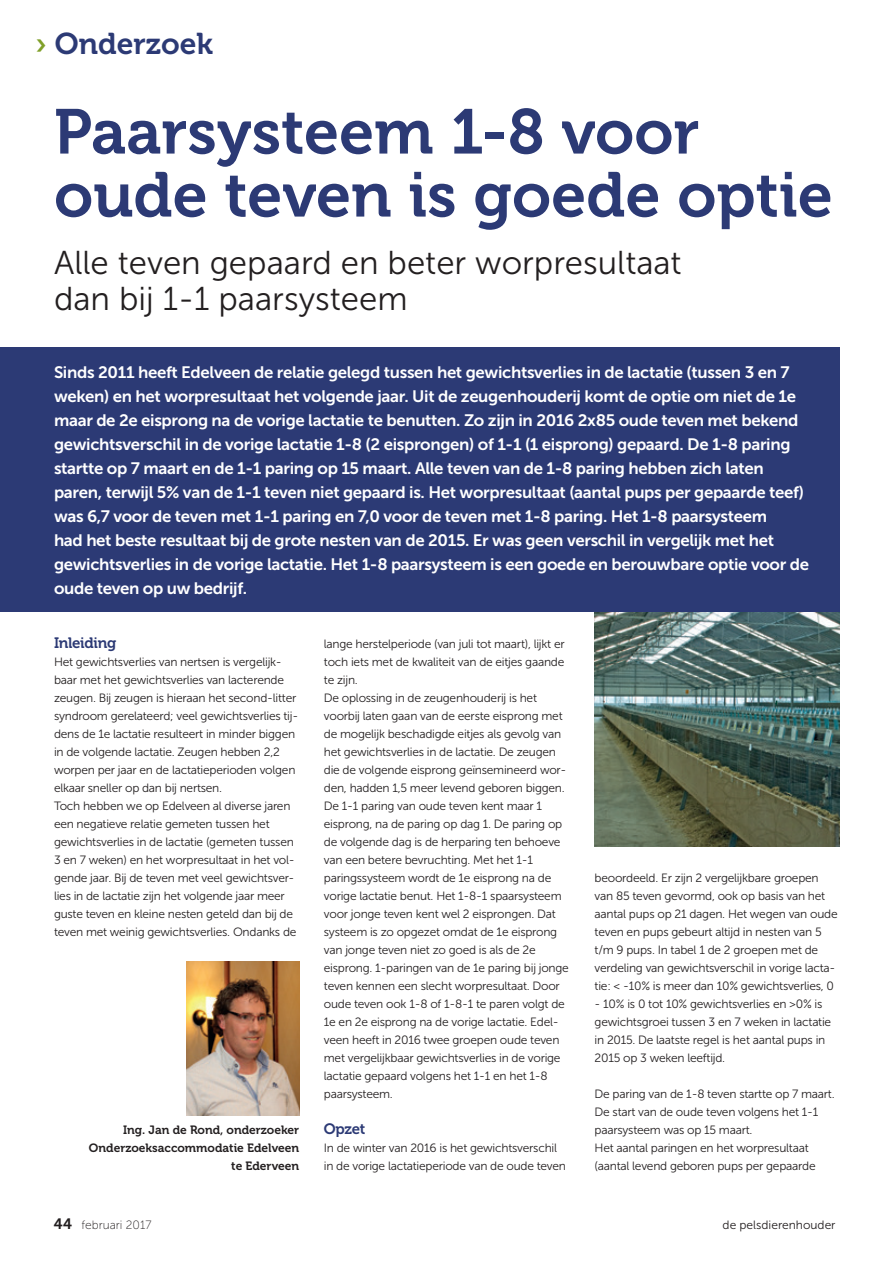
<style>
.page{position:relative;width:893px;height:1263px;background:#fff}
.page>*{position:absolute;margin:0;border:0;box-sizing:border-box;transform-origin:0 0}
.NFE_Hoofdkop_2{font:63px "Museo 700";color:#2c3a75}
.NFE_onderkop_LL{font:33px/36px "Museo Sans 300";color:#231f20}
.NFE_pagina_onderwerp{font:30px "Museo 700";color:#2c3a75}
.t1{font:16.5px/24px "Museo Sans 700";letter-spacing:-.02em;color:#fff}
.NFE_tussenkop_1{font:15px "Museo 700";letter-spacing:-.02em;color:#2c3a75}
.NFE_plat{font:12px/18px "Museo Sans 300";letter-spacing:-.02em;color:#231f20}
.NFE_naam_auteur{font:12px/18px "Museo 700";color:#231f20;text-align:right}
.NFE_plat-2{font:12px "Museo Sans 300";color:#231f20}
.t2{font:12px "Museo Sans 100";color:#231f20}
.s1{color:#80a029}
.s2{font-family:"Museo 700";font-size:15px}
</style>
<div class="page">
<div style="left:0;top:347px;width:840px;height:265px;background:#2c3a75"></div>
<img style="left:595px;top:612px;width:245px;height:234px">
<img style="left:187px;top:962px;width:112px;height:153px">
<p class="NFE_pagina_onderwerp" style="left:35px;top:27px;width:179px"><span class="s1">›</span> Onderzoek</p>
<p class="NFE_Hoofdkop_2" style="left:54px;top:97px;width:647px">Paarsysteem 1-8 voor</p>
<p class="NFE_Hoofdkop_2" style="left:54px;top:160px;width:780px">oude teven is goede optie</p>
<p class="NFE_onderkop_LL" style="left:54px;top:245px;width:629px">Alle teven gepaard en beter worpresultaat dan bij 1-1 paarsysteem</p>
<p class="t1" style="left:54px;top:360px;width:757px">Sinds 2011 heeft Edelveen de relatie gelegd tussen het gewichtsverlies in de lactatie (tussen 3 en 7 weken) en het worpresultaat het volgende jaar. Uit de zeugenhouderij komt de optie om niet de 1e maar de 2e eisprong na de vorige lactatie te benutten. Zo zijn in 2016 2x85 oude teven met bekend gewichtsverschil in de vorige lactatie 1-8 (2 eisprongen) of 1-1 (1 eisprong) gepaard. De 1-8 paring startte op 7 maart en de 1-1 paring op 15 maart. Alle teven van de 1-8 paring hebben zich laten paren, terwijl 5% van de 1-1 teven niet gepaard is. Het worpresultaat (aantal pups per gepaarde teef) was 6,7 voor de teven met 1-1 paring en 7,0 voor de teven met 1-8 paring. Het 1-8 paarsysteem<br>had het beste resultaat bij de grote nesten van de 2015. Er was geen verschil in vergelijk met het gewichtsverlies in de vorige lactatie. Het 1-8 paarsysteem is een goede en berouwbare optie voor de oude teven op uw bedrijf.</p>
<p class="NFE_tussenkop_1" style="left:54px;top:634px;width:64px">Inleiding</p>
<p class="NFE_plat" style="left:54px;top:653px;width:246px">Het gewichtsverlies van nertsen is vergelijk&shy;baar met het gewichtsverlies van lacterende zeugen. Bij zeugen is hieraan het second-litter syndroom gerelateerd; veel gewichtsverlies tij&shy;dens de 1e lactatie resulteert in minder biggen in de volgende lactatie. Zeugen hebben 2,2 worpen per jaar en de lactatieperioden volgen elkaar sneller op dan bij nertsen.</p>
<p class="NFE_plat" style="left:54px;top:797px;width:244px">Toch hebben we op Edelveen al diverse jaren een negatieve relatie gemeten tussen het gewichtsverlies in de lactatie (gemeten tussen 3 en 7 weken) en het worpresultaat in het vol&shy;gende jaar. Bij de teven met veel gewichtsver&shy;lies in de lactatie zijn het volgende jaar meer guste teven en kleine nesten geteld dan bij de teven met weinig gewichtsverlies. Ondanks de</p>
<p class="NFE_naam_auteur" style="left:123px;top:1121px;width:178px">Ing. Jan de Rond, onderzoeker</p>
<p class="NFE_naam_auteur" style="left:89px;top:1139px;width:212px">Onderzoeksaccommodatie Edelveen te Ederveen</p>
<p class="NFE_plat" style="left:324px;top:635px;width:242px;text-align:justify">lange herstelperiode (van juli tot maart), lijkt er toch iets met de kwaliteit van de eitjes gaande te zijn.</p>
<p class="NFE_plat" style="left:324px;top:689px;width:244px">De oplossing in de zeugenhouderij is het voorbij laten gaan van de eerste eisprong met de mogelijk beschadigde eitjes als gevolg van het gewichtsverlies in de lactatie. De zeugen die de volgende eisprong geïnsemineerd wor&shy;den, hadden 1,5 meer levend geboren biggen.</p>
<p class="NFE_plat" style="left:324px;top:797px;width:246px">De 1-1 paring van oude teven kent maar 1 eisprong, na de paring op dag 1. De paring op de volgende dag is de herparing ten behoeve van een betere bevruchting. Met het 1-1 paringssysteem wordt de 1e eisprong na de vorige lactatie benut. Het 1-8-1 spaarsysteem voor jonge teven kent wel 2 eisprongen. Dat systeem is zo opgezet omdat de 1e eisprong van jonge teven niet zo goed is als de 2e eisprong. 1-paringen van de 1e paring bij jonge teven kennen een slecht worpresultaat. Door oude teven ook 1-8 of 1-8-1 te paren volgt de 1e en 2e eisprong na de vorige lactatie. Edel&shy;veen heeft in 2016 twee groepen oude teven met vergelijkbaar gewichtsverlies in de vorige lactatie gepaard volgens het 1-1 en het 1-8 paarsysteem.</p>
<p class="NFE_tussenkop_1" style="left:324px;top:1120px;width:43px">Opzet</p>
<p class="NFE_plat" style="left:324px;top:1139px;width:244px">In de winter van 2016 is het gewichtsverschil in de vorige lactatieperiode van de oude teven</p>
<p class="NFE_plat" style="left:595px;top:869px;width:245px">beoordeeld. Er zijn 2 vergelijkbare groepen van 85 teven gevormd, ook op basis van het aantal pups op 21 dagen. Het wegen van oude teven en pups gebeurt altijd in nesten van 5 t/m 9 pups. In tabel 1 de 2 groepen met de verdeling van gewichtsverschil in vorige lacta&shy;tie: &lt; -10% is meer dan 10% gewichtsverlies, 0</p>
<p class="NFE_plat" style="left:595px;top:995px;width:238px">- 10% is 0 tot 10% gewichtsverlies en &gt;0% is gewichtsgroei tussen 3 en 7 weken in lactatie in 2015. De laatste regel is het aantal pups in 2015 op 3 weken leeftijd.</p>
<p class="NFE_plat" style="left:595px;top:1085px;width:242px">De paring van de 1-8 teven startte op 7 maart.<br>De start van de oude teven volgens het 1-1 paarsysteem was op 15 maart.</p>
<p class="NFE_plat" style="left:595px;top:1139px;width:223px">Het aantal paringen en het worpresultaat (aantal levend geboren pups per gepaarde</p>
<p class="t2" style="left:54px;top:1218px;width:99px"><span class="s2">44</span> februari 2017</p>
<p class="NFE_plat-2" style="left:723px;top:1218px;width:114px">de pelsdierenhouder</p>
</div>
